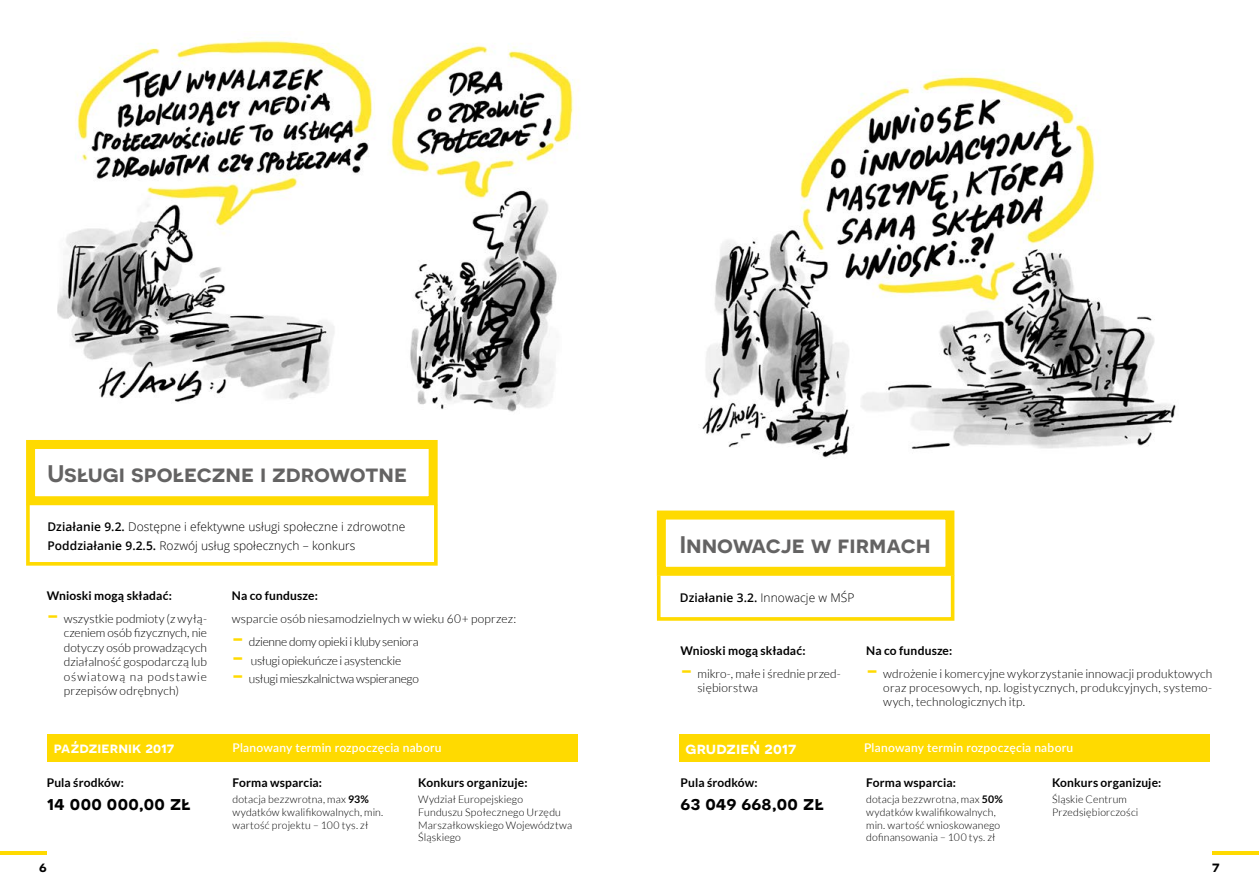
<style>
.page{position:relative;width:1259px;height:893px;background:#fff}
.page>*{position:absolute;margin:0;border:0;box-sizing:border-box;transform-origin:0 0}
.t1{font:600 24px "Novecentosanswide";color:#646363}
.t2{font:600 19.5px "Novecentosanswide";letter-spacing:.005em;color:#000}
.t3{font:600 16.5px "Novecentosanswide";letter-spacing:.005em;color:#fff}
.t4{font:600 15px "Novecentosanswide";letter-spacing:.01em;color:#fff}
.t5{font:600 15px "Novecentosanswide";color:#000}
.t6{font:300 12px/14.4px "Lato";letter-spacing:.005em;color:#000;text-align:justify}
.t7{font:700 12px "Lato";letter-spacing:.01em;color:#000}
.t8{font:300 12px/18.6px "Open Sans";letter-spacing:.005em;color:#000}
.t9{font:600 12px "Lato";letter-spacing:.02em;color:#fff}
.t10{font:300 12px "Lato";letter-spacing:-.025em;color:#000}
.t11{font:300 12px "Lato";letter-spacing:-.02em;color:#000}
.t12{font:600 12px "Open Sans";letter-spacing:.005em;color:#000}
.t13{font:300 10.5px/12.6px "Lato";letter-spacing:.015em;color:#000}
.s1{font-weight:600}
.s2{font-weight:900;font-size:21px;color:#ffda00}
.s3{font-weight:300}
.s4{font-weight:700}
</style>
<div class="page">
<div style="left:48px;top:734px;width:530px;height:28px;background:#ffda00"></div>
<div style="left:679px;top:734px;width:530px;height:28px;background:#ffda00"></div>
<img style="left:57px;top:37px;width:521px;height:375px">
<img style="left:702px;top:75px;width:474px;height:383px">
<hr style="left:1212px;top:851px;width:47px;height:4px;background:#ffda00">
<hr style="left:0;top:851px;width:47px;height:4px;background:#ffda00">
<div style="left:26px;top:440px;width:412px;height:65px;border:9px solid #ffda00"></div>
<div style="left:26px;top:503px;width:412px;height:63px;border:4px solid #ffda00"></div>
<div style="left:657px;top:511px;width:297px;height:65px;border:9px solid #ffda00"></div>
<div style="left:657px;top:574px;width:297px;height:47px;border:4px solid #ffda00"></div>
<h1 class="t1" style="left:47px;top:459px;width:361px">Usługi społeczne i zdrowotne</h1>
<p class="t8" style="left:47px;top:517px;width:359px"><span class="s1">Działanie 9.2.</span> Dostępne i efektywne usługi społeczne i zdrowotne<br><span class="s1">Poddziałanie 9.2.5.</span> Rozwój usług społecznych – konkurs</p>
<p class="t7" style="left:47px;top:589px;width:127px">Wnioski mogą składać:</p>
<p class="t6" style="left:64px;top:612px;width:145px;text-indent:-17px"><span class="s2">–</span> wszystkie podmioty (z wyłą&shy;czeniem osób fizycznych, nie dotyczy osób prowadzących działalność gospodarczą lub oświatową na podstawie przepisów odrębnych)</p>
<p class="t7" style="left:232px;top:589px;width:88px">Na co fundusze:</p>
<p class="t6" style="left:232px;top:612px;width:286px">wsparcie osób niesamodzielnych w wieku 60+ poprzez:</p>
<p class="t10" style="left:232px;top:635px;width:188px"><span class="s2">–</span> dzienne domy opieki i kluby seniora</p>
<p class="t11" style="left:232px;top:654px;width:171px"><span class="s2">–</span> usługi opiekuńcze i asystenckie</p>
<p class="t10" style="left:232px;top:673px;width:188px"><span class="s2">–</span> usługi mieszkalnictwa wspieranego</p>
<h1 class="t1" style="left:680px;top:530px;width:252px">Innowacje w firmach</h1>
<p class="t12" style="left:680px;top:589px;width:176px">Działanie 3.2. <span class="s3">Innowacje w MŚP</span></p>
<p class="t7" style="left:680px;top:643px;width:127px">Wnioski mogą składać:</p>
<p class="t6" style="left:697px;top:666px;width:145px;text-indent:-17px"><span class="s2">–</span> mikro-, małe i średnie przed&shy;siębiorstwa</p>
<p class="t7" style="left:866px;top:643px;width:88px">Na co fundusze:</p>
<p class="t6" style="left:883px;top:666px;width:330px;text-indent:-17px"><span class="s2">–</span> wdrożenie i komercyjne wykorzystanie innowacji produktowych oraz procesowych, np. logistycznych, produkcyjnych, systemo&shy;wych, technologicznych itp.</p>
<p class="t4" style="left:54px;top:739px;width:122px">październik 2017</p>
<p class="t9" style="left:232px;top:739px;width:211px">Planowany termin rozpoczęcia naboru</p>
<h3 class="t3" style="left:685px;top:738px;width:112px">grudzień 2017</h3>
<p class="t9" style="left:864px;top:739px;width:211px">Planowany termin rozpoczęcia naboru</p>
<p class="t7" style="left:47px;top:775px;width:79px">Pula środków:</p>
<h2 class="t2" style="left:47px;top:791px;width:145px">14 000 000,00 zł</h2>
<p class="t7" style="left:232px;top:775px;width:91px">Forma wsparcia:</p>
<p class="t13" style="left:232px;top:793px;width:152px">dotacja bezzwrotna, max <span class="s4">93% </span>wydatków kwalifikowalnych, min. wartość projektu – 100 tys. zł</p>
<p class="t7" style="left:418px;top:775px;width:111px">Konkurs organizuje:</p>
<p class="t13" style="left:418px;top:793px;width:155px">Wydział Europejskiego<br>Funduszu Społecznego Urzędu<br>Marszałkowskiego Województwa<br>Śląskiego</p>
<p class="t7" style="left:680px;top:775px;width:79px">Pula środków:</p>
<h2 class="t2" style="left:680px;top:791px;width:145px">63 049 668,00 zł</h2>
<p class="t7" style="left:866px;top:775px;width:91px">Forma wsparcia:</p>
<p class="t13" style="left:866px;top:793px;width:138px">dotacja bezzwrotna, max <span class="s4">50% </span>wydatków kwalifikowalnych, min. wartość wnioskowanego dofinansowania – 100 tys. zł</p>
<p class="t7" style="left:1052px;top:775px;width:111px">Konkurs organizuje:</p>
<p class="t13" style="left:1052px;top:793px;width:88px">Śląskie Centrum<br>Przedsiębiorczości</p>
<p class="t5" style="left:39px;top:857px;width:9px">6</p>
<p class="t5" style="left:1212px;top:857px;width:9px">7</p>
</div>
